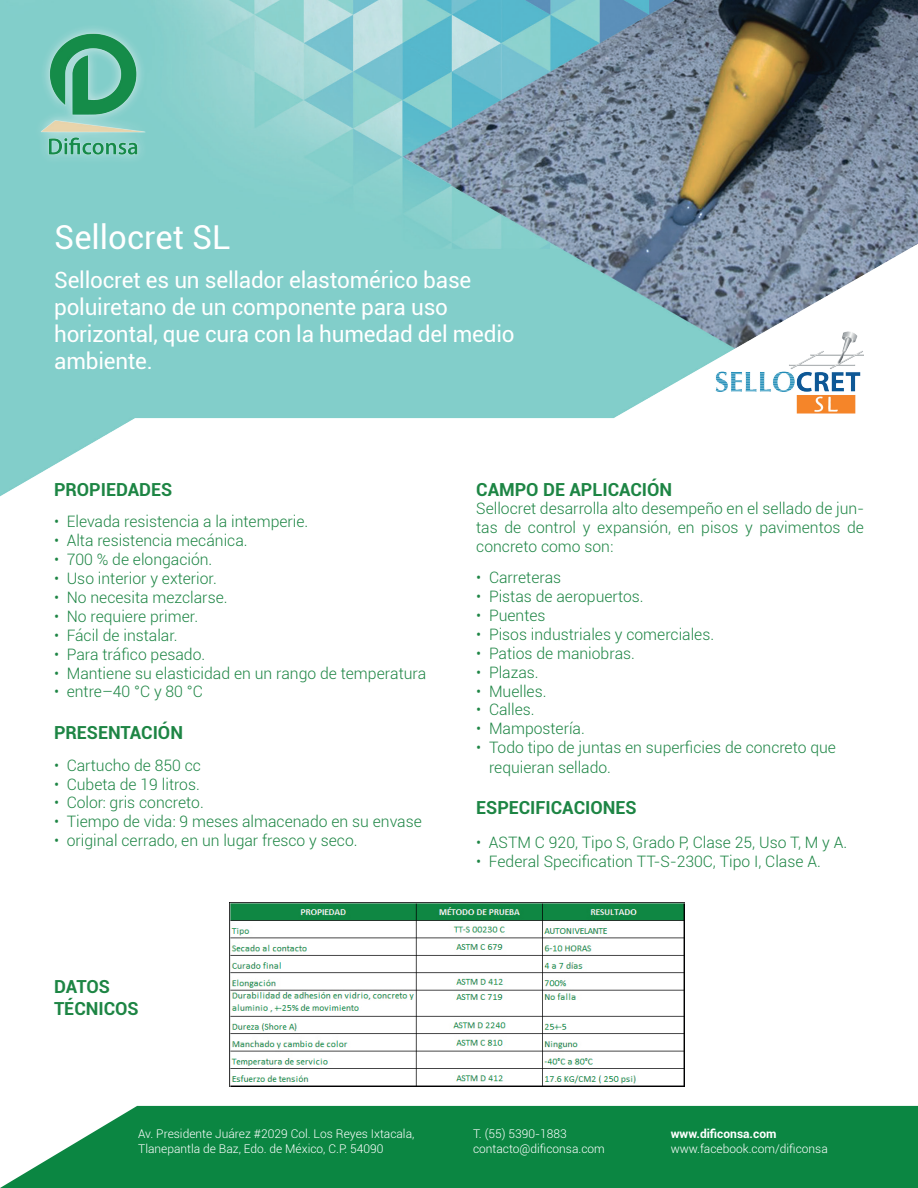
<style>
.page{position:relative;width:918px;height:1188px;background:#fff}
.page>*{position:absolute;margin:0;border:0;box-sizing:border-box;transform-origin:0 0}
.t1{font:33px "Roboto";color:#fff}
.t2{font:22.5px/27px "Roboto";letter-spacing:-.01em;color:#fff}
.t3{font:700 18px/21.6px "Roboto";color:#1d8544}
.t4{font:300 15.75px/18.9px "Roboto";color:#1d8544;text-align:justify}
.t5{font:300 12px/14.4px "Roboto";color:#fff}
.t6{font:700 12px "Roboto";color:#fff}
</style>
<div class="page">
<svg style="left:0;top:1106px;width:918px;height:82px;background:#1f9051"></svg>
<img style="left:0;top:0;width:918px;height:497px">
<img style="left:34px;top:26px;width:123px;height:141px">
<img style="left:230px;top:903px;width:455px;height:184px">
<img style="left:715px;top:328px;width:149px;height:91px">
<h1 class="t1" style="left:54px;top:214px;width:178px">Sellocret SL</h1>
<h2 class="t2" style="left:54px;top:265px;width:462px">Sellocret es un sellador elastomérico base poluiretano de un componente para uso horizontal, que cura con la humedad del medio ambiente.</h2>
<p class="t3" style="left:54px;top:478px;width:120px">PROPIEDADES</p>
<p class="t4" style="left:54px;top:512px;width:256px">• Elevada resistencia a la intemperie.</p>
<p class="t4" style="left:54px;top:531px;width:195px">• Alta resistencia mecánica.</p>
<p class="t4" style="left:54px;top:550px;width:160px">• 700 % de elongación.</p>
<p class="t4" style="left:54px;top:568px;width:164px">• Uso interior y exterior.</p>
<p class="t4" style="left:54px;top:587px;width:175px">• No necesita mezclarse.</p>
<p class="t4" style="left:54px;top:606px;width:146px">• No requiere primer.</p>
<p class="t4" style="left:54px;top:625px;width:125px">• Fácil de instalar.</p>
<p class="t4" style="left:54px;top:644px;width:153px">• Para tráfico pesado.</p>
<p class="t4" style="left:54px;top:663px;width:374px">• Mantiene su elasticidad en un rango de temperatura</p>
<p class="t4" style="left:54px;top:682px;width:150px">• entre–40 °C y 80 °C</p>
<p class="t3" style="left:54px;top:721px;width:131px">PRESENTACIÓN</p>
<p class="t4" style="left:54px;top:755px;width:149px">• Cartucho de 850 cc</p>
<p class="t4" style="left:54px;top:774px;width:147px">• Cubeta de 19 litros.</p>
<p class="t4" style="left:54px;top:793px;width:151px">• Color: gris concreto.</p>
<p class="t4" style="left:54px;top:812px;width:369px">• Tiempo de vida: 9 meses almacenado en su envase</p>
<p class="t4" style="left:54px;top:831px;width:305px">• original cerrado, en un lugar fresco y seco.</p>
<p class="t3" style="left:54px;top:975px;width:86px">DATOS<br>TÉCNICOS</p>
<p class="t3" style="left:476px;top:478px;width:198px">CAMPO DE APLICACIÓN</p>
<p class="t4" style="left:476px;top:499px;width:389px">Sellocret desarrolla alto desempeño en el sellado de jun&shy;tas de control y expansión, en pisos y pavimentos de concreto como son:</p>
<p class="t4" style="left:476px;top:568px;width:87px">• Carreteras</p>
<p class="t4" style="left:476px;top:586px;width:169px">• Pistas de aeropuertos.</p>
<p class="t4" style="left:476px;top:605px;width:71px">• Puentes</p>
<p class="t4" style="left:476px;top:624px;width:239px">• Pisos industriales y comerciales.</p>
<p class="t4" style="left:476px;top:643px;width:160px">• Patios de maniobras.</p>
<p class="t4" style="left:476px;top:662px;width:64px">• Plazas.</p>
<p class="t4" style="left:476px;top:681px;width:72px">• Muelles.</p>
<p class="t4" style="left:476px;top:700px;width:60px">• Calles.</p>
<p class="t4" style="left:476px;top:719px;width:110px">• Mampostería.</p>
<p class="t4" style="left:489px;top:737px;width:349px;line-height:19.8px;text-indent:-13px">• Todo tipo de juntas en superficies de concreto que requieran sellado.</p>
<p class="t3" style="left:476px;top:797px;width:162px">ESPECIFICACIONES</p>
<p class="t4" style="left:476px;top:832px;width:373px">• ASTM C 920, Tipo S, Grado P, Clase 25, Uso T, M y A.</p>
<p class="t4" style="left:476px;top:851px;width:346px">• Federal Specification TT-S-230C, Tipo I, Clase A.</p>
<p class="t5" style="left:138px;top:1126px;width:278px">Av. Presidente Juárez #2029 Col. Los Reyes Ixtacala,<br>Tlanepantla de Baz, Edo. de México, C.P. 54090</p>
<p class="t5" style="left:473px;top:1126px;width:133px">T. (55) 5390-1883 contacto@dificonsa.com</p>
<p class="t6" style="left:671px;top:1126px;width:107px">www.dificonsa.com</p>
<p class="t5" style="left:671px;top:1141px;width:159px">www.facebook.com/dificonsa</p>
</div>
